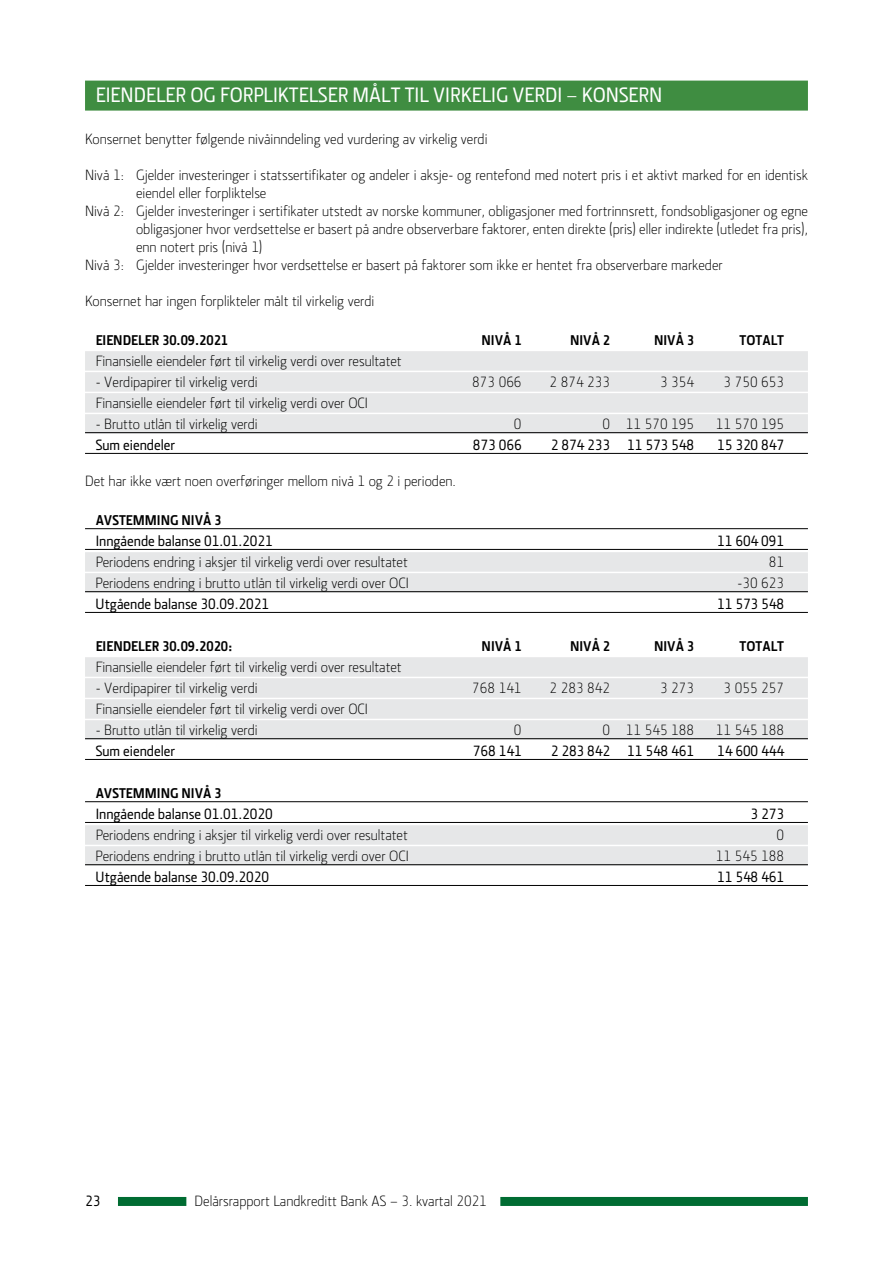
<style>
.page{position:relative;width:893px;height:1263px;background:#fff}
.page>*{position:absolute;margin:0;border:0;box-sizing:border-box;transform-origin:0 0}
.t1{font:500 21px "Section LK";color:#fff}
.t2{font:300 15px "Section LK";color:#000}
.t3{font:500 15px "Section LK";color:#000}
.t4{font:700 14.25px "Section LK";color:#000}
</style>
<div class="page">
<div style="left:118px;top:1197px;width:68px;height:9px;background:#006c32"></div>
<div style="left:500px;top:1197px;width:308px;height:9px;background:#006c32"></div>
<div style="left:85px;top:81px;width:723px;height:30px;background:#3f8d41"></div>
<div style="left:85px;top:351px;width:723px;height:20px;background:#e6e7e8"></div>
<div style="left:85px;top:372px;width:723px;height:20px;background:#e6e7e8"></div>
<div style="left:85px;top:393px;width:723px;height:20px;background:#e6e7e8"></div>
<div style="left:85px;top:414px;width:723px;height:20px;background:#e6e7e8"></div>
<hr style="left:85px;top:432px;width:723px;height:1px;background:#000">
<hr style="left:85px;top:453px;width:723px;height:1px;background:#000">
<hr style="left:85px;top:528px;width:723px;height:1px;background:#000">
<hr style="left:85px;top:549px;width:723px;height:1px;background:#000">
<div style="left:85px;top:552px;width:723px;height:20px;background:#e6e7e8"></div>
<div style="left:85px;top:573px;width:723px;height:20px;background:#e6e7e8"></div>
<hr style="left:85px;top:591px;width:723px;height:1px;background:#000">
<hr style="left:85px;top:612px;width:723px;height:1px;background:#000">
<div style="left:85px;top:657px;width:723px;height:20px;background:#e6e7e8"></div>
<div style="left:85px;top:678px;width:723px;height:20px;background:#e6e7e8"></div>
<div style="left:85px;top:699px;width:723px;height:20px;background:#e6e7e8"></div>
<div style="left:85px;top:720px;width:723px;height:20px;background:#e6e7e8"></div>
<hr style="left:85px;top:738px;width:723px;height:1px;background:#000">
<hr style="left:85px;top:759px;width:723px;height:1px;background:#000">
<hr style="left:85px;top:801px;width:723px;height:1px;background:#000">
<hr style="left:85px;top:822px;width:723px;height:1px;background:#000">
<div style="left:85px;top:825px;width:723px;height:20px;background:#e6e7e8"></div>
<div style="left:85px;top:846px;width:723px;height:20px;background:#e6e7e8"></div>
<hr style="left:85px;top:864px;width:723px;height:1px;background:#000">
<hr style="left:85px;top:885px;width:723px;height:1px;background:#000">
<h1 class="t1" style="left:96px;top:83px;width:568px">EIENDELER OG FORPLIKTELSER MÅLT TIL VIRKELIG VERDI – KONSERN</h1>
<p class="t2" style="left:85px;top:130px;width:404px">Konsernet benytter følgende nivåinndeling ved vurdering av virkelig verdi</p>
<p class="t2" style="left:85px;top:166px;width:724px">Nivå 1: Gjelder investeringer i statssertifikater og andeler i aksje- og rentefond med notert pris i et aktivt marked for en identisk</p>
<p class="t2" style="left:136px;top:184px;width:132px">eiendel eller forpliktelse</p>
<p class="t2" style="left:85px;top:202px;width:724px">Nivå 2: Gjelder investeringer i sertifikater utstedt av norske kommuner, obligasjoner med fortrinnsrett, fondsobligasjoner og egne</p>
<p class="t2" style="left:136px;top:220px;width:673px">obligasjoner hvor verdsettelse er basert på andre observerbare faktorer, enten direkte (pris) eller indirekte (utledet fra pris),</p>
<p class="t2" style="left:136px;top:238px;width:128px">enn notert pris (nivå 1)</p>
<p class="t2" style="left:85px;top:256px;width:639px">Nivå 3: Gjelder investeringer hvor verdsettelse er basert på faktorer som ikke er hentet fra observerbare markeder</p>
<p class="t2" style="left:85px;top:292px;width:291px">Konsernet har ingen forplikteler målt til virkelig verdi</p>
<p class="t4" style="left:96px;top:332px;width:134px">EIENDELER 30.09.2021</p>
<p class="t4" style="left:482px;top:332px;width:42px">NIVÅ 1</p>
<p class="t4" style="left:570px;top:332px;width:42px">NIVÅ 2</p>
<p class="t4" style="left:654px;top:332px;width:42px">NIVÅ 3</p>
<p class="t4" style="left:740px;top:332px;width:46px">TOTALT</p>
<p class="t2" style="left:96px;top:352px;width:308px">Finansielle eiendeler ført til virkelig verdi over resultatet</p>
<p class="t2" style="left:96px;top:373px;width:163px">- Verdipapirer til virkelig verdi</p>
<p class="t2" style="left:472px;top:373px;width:51px">873 066</p>
<p class="t2" style="left:549px;top:373px;width:62px">2 874 233</p>
<p class="t2" style="left:660px;top:373px;width:36px">3 354</p>
<p class="t2" style="left:723px;top:373px;width:62px">3 750 653</p>
<p class="t2" style="left:96px;top:394px;width:274px">Finansielle eiendeler ført til virkelig verdi over OCI</p>
<p class="t2" style="left:96px;top:415px;width:164px">- Brutto utlån til virkelig verdi</p>
<p class="t2" style="left:514px;top:415px;width:9px">0</p>
<p class="t2" style="left:602px;top:415px;width:93px">0 11 570 195</p>
<p class="t2" style="left:716px;top:415px;width:70px">11 570 195</p>
<p class="t3" style="left:96px;top:436px;width:81px">Sum eiendeler</p>
<p class="t3" style="left:473px;top:436px;width:50px">873 066</p>
<p class="t3" style="left:551px;top:436px;width:145px">2 874 233 11 573 548</p>
<p class="t3" style="left:717px;top:436px;width:68px">15 320 847</p>
<p class="t2" style="left:85px;top:472px;width:372px">Det har ikke vært noen overføringer mellom nivå 1 og 2 i perioden.</p>
<p class="t4" style="left:96px;top:512px;width:127px">AVSTEMMING NIVÅ 3</p>
<p class="t3" style="left:96px;top:532px;width:179px">Inngående balanse 01.01.2021</p>
<p class="t3" style="left:717px;top:532px;width:68px">11 604 091</p>
<p class="t2" style="left:96px;top:553px;width:314px">Periodens endring i aksjer til virkelig verdi over resultatet</p>
<p class="t2" style="left:769px;top:553px;width:17px">81</p>
<p class="t2" style="left:96px;top:574px;width:315px">Periodens endring i brutto utlån til virkelig verdi over OCI</p>
<p class="t2" style="left:737px;top:574px;width:48px">-30 623</p>
<p class="t3" style="left:96px;top:595px;width:175px">Utgående balanse 30.09.2021</p>
<p class="t3" style="left:717px;top:595px;width:68px">11 573 548</p>
<p class="t4" style="left:96px;top:638px;width:139px">EIENDELER 30.09.2020:</p>
<p class="t4" style="left:482px;top:638px;width:42px">NIVÅ 1</p>
<p class="t4" style="left:570px;top:638px;width:42px">NIVÅ 2</p>
<p class="t4" style="left:654px;top:638px;width:42px">NIVÅ 3</p>
<p class="t4" style="left:740px;top:638px;width:46px">TOTALT</p>
<p class="t2" style="left:96px;top:658px;width:308px">Finansielle eiendeler ført til virkelig verdi over resultatet</p>
<p class="t2" style="left:96px;top:679px;width:163px">- Verdipapirer til virkelig verdi</p>
<p class="t2" style="left:472px;top:679px;width:51px">768 141</p>
<p class="t2" style="left:549px;top:679px;width:62px">2 283 842</p>
<p class="t2" style="left:660px;top:679px;width:36px">3 273</p>
<p class="t2" style="left:723px;top:679px;width:62px">3 055 257</p>
<p class="t2" style="left:96px;top:700px;width:274px">Finansielle eiendeler ført til virkelig verdi over OCI</p>
<p class="t2" style="left:96px;top:721px;width:164px">- Brutto utlån til virkelig verdi</p>
<p class="t2" style="left:514px;top:721px;width:9px">0</p>
<p class="t2" style="left:602px;top:721px;width:93px">0 11 545 188</p>
<p class="t2" style="left:716px;top:721px;width:70px">11 545 188</p>
<p class="t3" style="left:96px;top:742px;width:81px">Sum eiendeler</p>
<p class="t3" style="left:473px;top:742px;width:50px">768 141</p>
<p class="t3" style="left:551px;top:742px;width:145px">2 283 842 11 548 461</p>
<p class="t3" style="left:717px;top:742px;width:68px">14 600 444</p>
<p class="t4" style="left:96px;top:785px;width:127px">AVSTEMMING NIVÅ 3</p>
<p class="t3" style="left:96px;top:805px;width:179px">Inngående balanse 01.01.2020</p>
<p class="t3" style="left:751px;top:805px;width:35px">3 273</p>
<p class="t2" style="left:96px;top:826px;width:314px">Periodens endring i aksjer til virkelig verdi over resultatet</p>
<p class="t2" style="left:776px;top:826px;width:9px">0</p>
<p class="t2" style="left:96px;top:847px;width:315px">Periodens endring i brutto utlån til virkelig verdi over OCI</p>
<p class="t2" style="left:716px;top:847px;width:70px">11 545 188</p>
<p class="t3" style="left:96px;top:868px;width:175px">Utgående balanse 30.09.2020</p>
<p class="t3" style="left:717px;top:868px;width:68px">11 548 461</p>
<p class="t3" style="left:85px;top:1192px;width:17px">23</p>
<p class="t2" style="left:195px;top:1192px;width:294px">Delårsrapport Landkreditt Bank AS – 3. kvartal 2021</p>
</div>
